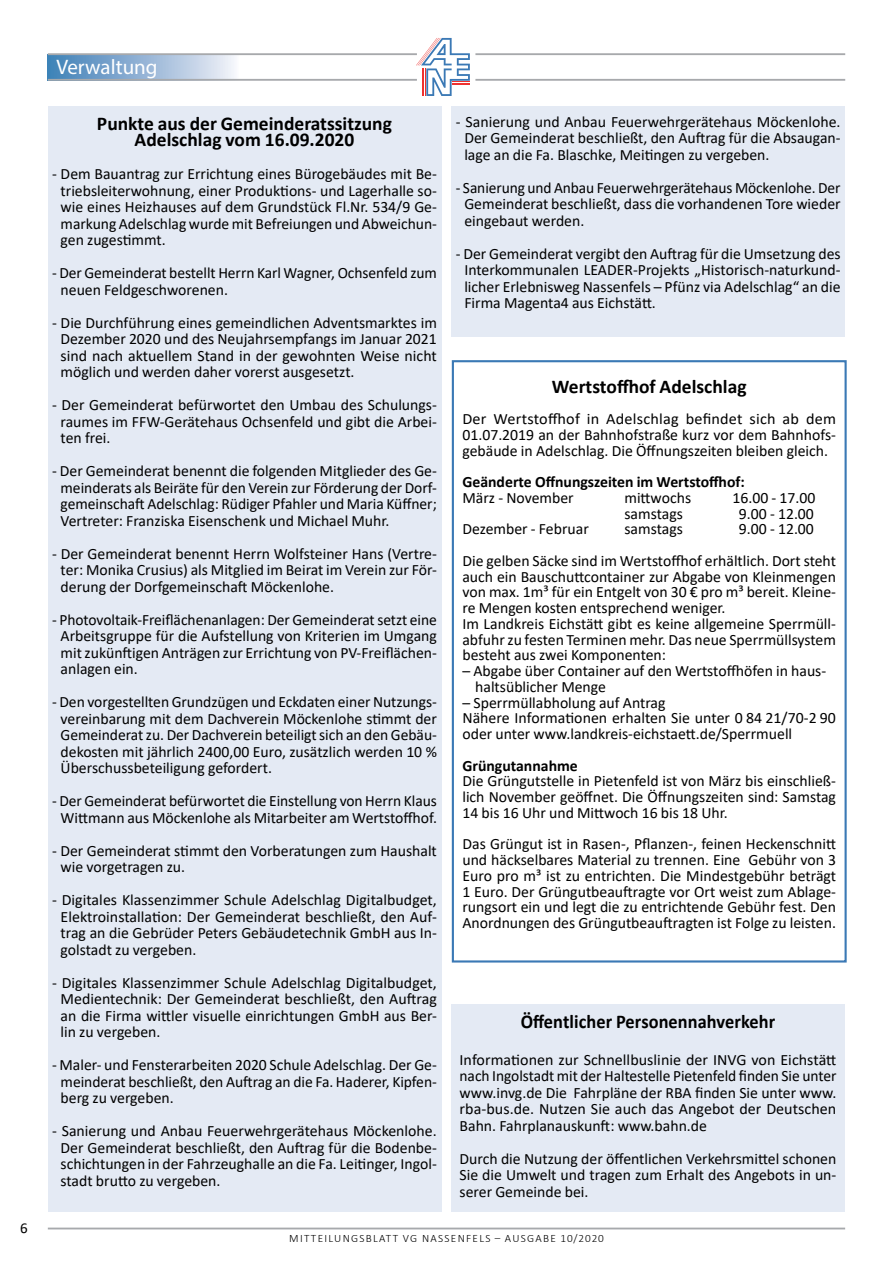
<style>
.page{position:relative;width:893px;height:1263px;background:#fff}
.page>*{position:absolute;margin:0;border:0;box-sizing:border-box;transform-origin:0 0}
.t1{font:21px "Myriad Pro";color:#fff}
.t2{font:700 19.5px/16.5px "Calibri";color:#000;text-align:center}
.t3{font:700 19.5px "Calibri";color:#000;scale:.94 1}
.t4{font:15.75px/16.5px "Calibri";color:#000;text-align:justify}
.t5{font:700 15.75px "Calibri";color:#000}
.t6{font:15px "Calibri";color:#000}
.t7{font:300 11.25px "Calibri";letter-spacing:.115em;color:#000}
</style>
<div class="page">
<hr style="left:48px;top:1227px;width:797px;height:2px;background:#a7a9ac">
<div style="left:48px;top:55px;width:190px;height:26px;background:linear-gradient(to right,#3c7db6,#f1f0f8)"></div>
<hr style="left:475px;top:79px;width:370px;height:2px;background:#a7a9ac">
<hr style="left:48px;top:79px;width:369px;height:2px;background:#a7a9ac">
<hr style="left:475px;top:53px;width:370px;height:2px;background:#a7a9ac">
<hr style="left:48px;top:53px;width:369px;height:2px;background:#a7a9ac">
<svg style="left:416px;top:38px;width:54px;height:58px"></svg>
<div style="left:451px;top:1004px;width:394px;height:208px;background:#e4eaf4"></div>
<div style="left:452px;top:360px;width:395px;height:602px;border:2px solid #3b79b5"></div>
<div style="left:48px;top:106px;width:393px;height:1106px;background:#e4eaf4"></div>
<div style="left:452px;top:106px;width:393px;height:231px;background:#e4eaf4"></div>
<p class="t6" style="left:20px;top:1218px;width:9px">6</p>
<h1 class="t1" style="left:56px;top:54px;width:103px">Verwaltung</h1>
<p class="t2" style="left:97px;top:115px;width:297px">Punkte aus der Gemeinderatssitzung<br>Adelschlag vom 16.09.2020</p>
<p class="t4" style="left:61px;top:165px;width:378px;text-indent:-9px">- Dem Bauantrag zur Errichtung eines Bürogebäudes mit Be&shy;triebsleiterwohnung, einer Produktions- und Lagerhalle so&shy;wie eines Heizhauses auf dem Grundstück Fl.Nr. 534/9 Ge&shy;markung Adelschlag wurde mit Befreiungen und Abweichun&shy;gen zugestimmt.</p>
<p class="t4" style="left:61px;top:264px;width:378px;text-indent:-9px">- Der Gemeinderat bestellt Herrn Karl Wagner, Ochsenfeld zum neuen Feldgeschworenen.</p>
<p class="t4" style="left:61px;top:314px;width:378px;text-indent:-9px">- Die Durchführung eines gemeindlichen Adventsmarktes im Dezember 2020 und des Neujahrsempfangs im Januar 2021 sind nach aktuellem Stand in der gewohnten Weise nicht möglich und werden daher vorerst ausgesetzt.</p>
<p class="t4" style="left:61px;top:396px;width:378px;text-indent:-9px">- Der Gemeinderat befürwortet den Umbau des Schulungs&shy;raumes im FFW-Gerätehaus Ochsenfeld und gibt die Arbei&shy;ten frei.</p>
<p class="t4" style="left:61px;top:462px;width:378px;text-indent:-9px">- Der Gemeinderat benennt die folgenden Mitglieder des Ge&shy;meinderats als Beiräte für den Verein zur Förderung der Dorf&shy;gemeinschaft Adelschlag: Rüdiger Pfahler und Maria Küffner; Vertreter: Franziska Eisenschenk und Michael Muhr.</p>
<p class="t4" style="left:61px;top:545px;width:378px;text-indent:-9px">- Der Gemeinderat benennt Herrn Wolfsteiner Hans (Vertre&shy;ter: Monika Crusius) als Mitglied im Beirat im Verein zur För&shy;derung der Dorfgemeinschaft Möckenlohe.</p>
<p class="t4" style="left:61px;top:611px;width:378px;text-indent:-9px">- Photovoltaik-Freiflächenanlagen: Der Gemeinderat setzt eine Arbeitsgruppe für die Aufstellung von Kriterien im Umgang mit zukünftigen Anträgen zur Errichtung von PV-Freiflächen&shy;anlagen ein.</p>
<p class="t4" style="left:61px;top:693px;width:378px;text-indent:-9px">- Den vorgestellten Grundzügen und Eckdaten einer Nutzungs&shy;vereinbarung mit dem Dachverein Möckenlohe stimmt der Gemeinderat zu. Der Dachverein beteiligt sich an den Gebäu&shy;dekosten mit jährlich 2400,00 Euro, zusätzlich werden 10 % Überschussbeteiligung gefordert.</p>
<p class="t4" style="left:52px;top:792px;width:386px;text-align:center">- Der Gemeinderat befürwortet die Einstellung von Herrn Klaus<br>Wittmann aus Möckenlohe als Mitarbeiter am Wertstoffhof.</p>
<p class="t4" style="left:61px;top:842px;width:378px;text-indent:-9px">- Der Gemeinderat stimmt den Vorberatungen zum Haushalt wie vorgetragen zu.</p>
<p class="t4" style="left:61px;top:891px;width:378px;text-indent:-9px">- Digitales Klassenzimmer Schule Adelschlag Digitalbudget, Elektroinstallation: Der Gemeinderat beschließt, den Auf&shy;trag an die Gebrüder Peters Gebäudetechnik GmbH aus In&shy;golstadt zu vergeben.</p>
<p class="t4" style="left:61px;top:974px;width:378px;text-indent:-9px">- Digitales Klassenzimmer Schule Adelschlag Digitalbudget, Medientechnik: Der Gemeinderat beschließt, den Auftrag an die Firma wittler visuelle einrichtungen GmbH aus Ber&shy;lin zu vergeben.</p>
<p class="t4" style="left:61px;top:1056px;width:378px;text-indent:-9px">- Maler- und Fensterarbeiten 2020 Schule Adelschlag. Der Ge&shy;meinderat beschließt, den Auftrag an die Fa. Haderer, Kipfen&shy;berg zu vergeben.</p>
<p class="t4" style="left:61px;top:1122px;width:378px;text-indent:-9px">- Sanierung und Anbau Feuerwehrgerätehaus Möckenlohe.<br>Der Gemeinderat beschließt, den Auftrag für die Bodenbe&shy;schichtungen in der Fahrzeughalle an die Fa. Leitinger, Ingol&shy;stadt brutto zu vergeben.</p>
<p class="t4" style="left:464px;top:113px;width:378px;text-indent:-9px">- Sanierung und Anbau Feuerwehrgerätehaus Möckenlohe.<br>Der Gemeinderat beschließt, den Auftrag für die Absaugan&shy;lage an die Fa. Blaschke, Meitingen zu vergeben.</p>
<p class="t4" style="left:464px;top:179px;width:378px;text-indent:-9px">- Sanierung und Anbau Feuerwehrgerätehaus Möckenlohe. Der Gemeinderat beschließt, dass die vorhandenen Tore wieder eingebaut werden.</p>
<p class="t4" style="left:464px;top:245px;width:378px;text-indent:-9px">- Der Gemeinderat vergibt den Auftrag für die Umsetzung des Interkommunalen LEADER-Projekts „Historisch-naturkund&shy;licher Erlebnisweg Nassenfels – Pfünz via Adelschlag“ an die Firma Magenta4 aus Eichstätt.</p>
<p class="t2" style="left:552px;top:378px;width:196px">Wertstoffhof Adelschlag</p>
<p class="t4" style="left:462px;top:411px;width:375px;line-height:15.8px">Der Wertstoffhof in Adelschlag befindet sich ab dem 01.07.2019 an der Bahnhofstraße kurz vor dem Bahnhofs&shy;gebäude in Adelschlag. Die Öffnungszeiten bleiben gleich.</p>
<p class="t5" style="left:462px;top:471px;width:284px">Geänderte Offnungszeiten im Wertstoffhof:</p>
<p class="t4" style="left:462px;top:489px;width:113px">März - November</p>
<p class="t4" style="left:624px;top:489px;width:68px">mittwochs</p>
<p class="t4" style="left:732px;top:489px;width:85px">16.00 - 17.00</p>
<p class="t4" style="left:624px;top:505px;width:60px">samstags</p>
<p class="t4" style="left:739px;top:505px;width:77px">9.00 - 12.00</p>
<p class="t4" style="left:462px;top:521px;width:128px">Dezember - Februar</p>
<p class="t4" style="left:624px;top:521px;width:60px">samstags</p>
<p class="t4" style="left:462px;top:513px;width:375px;line-height:31.5px;text-indent:276px">9.00 - 12.00<br>Die gelben Säcke sind im Wertstoffhof erhältlich. Dort steht</p>
<p class="t4" style="left:462px;top:568px;width:375px;line-height:15.8px;text-align:left">auch ein Bauschuttcontainer zur Abgabe von Kleinmengen von max. 1m³ für ein Entgelt von 30 € pro m³ bereit. Kleine&shy;re Mengen kosten entsprechend weniger.<br>Im Landkreis Eichstätt gibt es keine allgemeine Sperrmüll&shy;abfuhr zu festen Terminen mehr. Das neue Sperrmüllsystem besteht aus zwei Komponenten:</p>
<p class="t4" style="left:475px;top:663px;width:353px;line-height:15.8px;text-indent:-13px">– Abgabe über Container auf den Wertstoffhöfen in haus&shy;haltsüblicher Menge</p>
<p class="t4" style="left:462px;top:694px;width:375px;line-height:15.8px;text-align:left">– Sperrmüllabholung auf Antrag<br>Nähere Informationen erhalten Sie unter 0 84 21/70-2 90 oder unter www.landkreis-eichstaett.de/Sperrmuell</p>
<p class="t5" style="left:462px;top:754px;width:117px">Grüngutannahme</p>
<p class="t4" style="left:462px;top:773px;width:375px;line-height:15.8px">Die Grüngutstelle in Pietenfeld ist von März bis einschließ&shy;lich November geöffnet. Die Öffnungszeiten sind: Samstag 14 bis 16 Uhr und Mittwoch 16 bis 18 Uhr.</p>
<p class="t4" style="left:462px;top:836px;width:375px;line-height:15.8px">Das Grüngut ist in Rasen-, Pflanzen-, feinen Heckenschnitt und häckselbares Material zu trennen. Eine Gebühr von 3<br>Euro pro m³ ist zu entrichten. Die Mindestgebühr beträgt 1 Euro. Der Grüngutbeauftragte vor Ort weist zum Ablage&shy;rungsort ein und legt die zu entrichtende Gebühr fest. Den Anordnungen des Grüngutbeauftragten ist Folge zu leisten.</p>
<p class="t3" style="left:521px;top:1007px;width:272px">Öffentlicher Personennahverkehr</p>
<p class="t4" style="left:460px;top:1051px;width:378px">Informationen zur Schnellbuslinie der INVG von Eichstätt nach Ingolstadt mit der Haltestelle Pietenfeld finden Sie unter www.invg.de Die Fahrpläne der RBA finden Sie unter www. rba-bus.de. Nutzen Sie auch das Angebot der Deutschen Bahn. Fahrplanauskunft: www.bahn.de</p>
<p class="t4" style="left:460px;top:1150px;width:378px">Durch die Nutzung der öffentlichen Verkehrsmittel schonen Sie die Umwelt und tragen zum Erhalt des Angebots in un&shy;serer Gemeinde bei.</p>
<p class="t7" style="left:289px;top:1231px;width:232px">MITTEILUNGSBLATT VG NASSENFELS – AUSGABE</p>
<p class="t7" style="left:560px;top:1231px;width:45px">10/2020</p>
</div>
